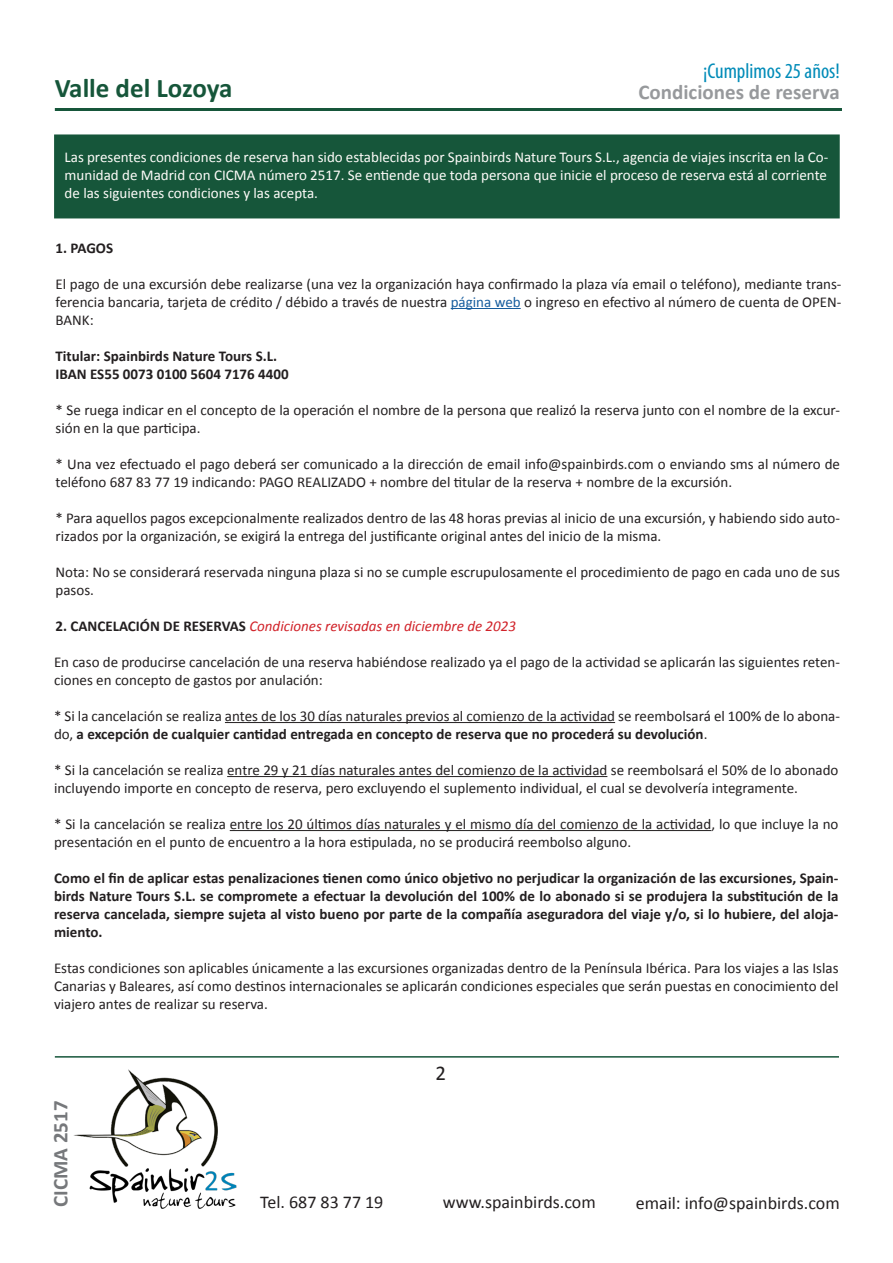
<style>
.page{position:relative;width:893px;height:1263px;background:#fff}
.page>*{position:absolute;margin:0;border:0;box-sizing:border-box;transform-origin:0 0}
.t1{font:700 27px "Calibri";color:#16563a}
.t2{font:21.45px "Myriad Variable Concept";color:#008bb8}
.t3{font:700 21px "Calibri";color:#97999c}
.t4{font:700 21px "Calibri";color:#76787b}
.t5{font:21px "Calibri";color:#231f20}
.t6{font:18px "Calibri";color:#231f20}
.t7{font:15px/18px "Calibri";color:#231f20}
.t8{font:700 15px/18px "Calibri";color:#231f20;text-align:justify}
.t9{font:15px/18px "Calibri";color:#fefcf9}
.t10{font:italic 15px "Calibri";color:#d1232a}
.s1{color:#175d9e}
.s2{font-weight:700;font-style:normal;color:#231f20}
.s3{font-weight:700}
</style>
<div class="page">
<hr style="left:451px;top:308px;width:70px;height:1px;background:#175d9e">
<hr style="left:225px;top:722px;width:390px;height:1px;background:#231f20">
<hr style="left:227px;top:776px;width:380px;height:1px;background:#231f20">
<hr style="left:230px;top:830px;width:481px;height:1px;background:#231f20">
<hr style="left:55px;top:1056px;width:784px;height:1px;background:#16563a">
<hr style="left:55px;top:108px;width:787px;height:3px;background:#16563a">
<div style="left:54px;top:134px;width:786px;height:84px;background:#16563a;border:2px solid #16563a"></div>
<img style="left:73px;top:1069px;width:164px;height:140px">
<p class="t2" style="left:703px;top:58px;width:138px">¡Cumplimos 25 años!</p>
<p class="t1" style="left:55px;top:71px;width:179px">Valle del Lozoya</p>
<p class="t3" style="left:638px;top:79px;width:203px">Condiciones de reserva</p>
<p class="t9" style="left:65px;top:147px;width:765px">Las presentes condiciones de reserva han sido establecidas por Spainbirds Nature Tours S.L., agencia de viajes inscrita en la Co&shy;munidad de Madrid con CICMA número 2517. Se entiende que toda persona que inicie el proceso de reserva está al corriente</p>
<p class="t9" style="left:65px;top:183px;width:255px">de las siguientes condiciones y las acepta.</p>
<p class="t8" style="left:56px;top:238px;width:59px">1. PAGOS</p>
<p class="t7" style="left:56px;top:274px;width:787px;text-align:justify">El pago de una excursión debe realizarse (una vez la organización haya confirmado la plaza vía email o teléfono), mediante trans&shy;ferencia bancaria, tarjeta de crédito / débido a través de nuestra <span class="s1">página web</span> o ingreso en efectivo al número de cuenta de OPEN-BANK:</p>
<p class="t8" style="left:56px;top:346px;width:223px">Titular: Spainbirds Nature Tours S.L.</p>
<p class="t8" style="left:56px;top:364px;width:235px">IBAN ES55 0073 0100 5604 7176 4400</p>
<p class="t7" style="left:56px;top:400px;width:786px">* Se ruega indicar en el concepto de la operación el nombre de la persona que realizó la reserva junto con el nombre de la excur&shy;sión en la que participa.</p>
<p class="t7" style="left:56px;top:454px;width:786px">* Una vez efectuado el pago deberá ser comunicado a la dirección de email info@spainbirds.com o enviando sms al número de teléfono 687 83 77 19 indicando: PAGO REALIZADO + nombre del titular de la reserva + nombre de la excursión.</p>
<p class="t7" style="left:56px;top:508px;width:786px">* Para aquellos pagos excepcionalmente realizados dentro de las 48 horas previas al inicio de una excursión, y habiendo sido auto&shy;rizados por la organización, se exigirá la entrega del justificante original antes del inicio de la misma.</p>
<p class="t7" style="left:56px;top:562px;width:786px">Nota: No se considerará reservada ninguna plaza si no se cumple escrupulosamente el procedimiento de pago en cada uno de sus pasos.</p>
<p class="t10" style="left:56px;top:616px;width:462px"><span class="s2">2. CANCELACIÓN DE RESERVAS</span> Condiciones revisadas en diciembre de 2023</p>
<p class="t7" style="left:54px;top:652px;width:787px">En caso de producirse cancelación de una reserva habiéndose realizado ya el pago de la actividad se aplicarán las siguientes reten&shy;ciones en concepto de gastos por anulación:</p>
<p class="t7" style="left:54px;top:706px;width:787px">* Si la cancelación se realiza antes de los 30 días naturales previos al comienzo de la actividad se reembolsará el 100% de lo abona&shy;do, <span class="s3">a excepción de cualquier cantidad entregada en concepto de reserva que no procederá su devolución</span>.</p>
<p class="t7" style="left:54px;top:760px;width:786px">* Si la cancelación se realiza entre 29 y 21 días naturales antes del comienzo de la actividad se reembolsará el 50% de lo abonado incluyendo importe en concepto de reserva, pero excluyendo el suplemento individual, el cual se devolvería integramente.</p>
<p class="t7" style="left:54px;top:814px;width:786px">* Si la cancelación se realiza entre los 20 últimos días naturales y el mismo día del comienzo de la actividad, lo que incluye la no presentación en el punto de encuentro a la hora estipulada, no se producirá reembolso alguno.</p>
<p class="t8" style="left:54px;top:868px;width:786px">Como el fin de aplicar estas penalizaciones tienen como único objetivo no perjudicar la organización de las excursiones, Spain&shy;birds Nature Tours S.L. se compromete a efectuar la devolución del 100% de lo abonado si se produjera la substitución de la reserva cancelada, siempre sujeta al visto bueno por parte de la compañía aseguradora del viaje y/o, si lo hubiere, del aloja&shy;miento.</p>
<p class="t7" style="left:54px;top:958px;width:786px;text-align:justify">Estas condiciones son aplicables únicamente a las excursiones organizadas dentro de la Península Ibérica. Para los viajes a las Islas Canarias y Baleares, así como destinos internacionales se aplicarán condiciones especiales que serán puestas en conocimiento del viajero antes de realizar su reserva.</p>
<p class="t4" style="left:48px;top:1207px;width:108px;rotate:-90deg">CICMA 2517</p>
<p class="t6" style="left:260px;top:1191px;width:125px">Tel. 687 83 77 19</p>
<p class="t5" style="left:436px;top:1060px;width:12px">2</p>
<p class="t6" style="left:443px;top:1191px;width:154px">www.spainbirds.com</p>
<p class="t6" style="left:636px;top:1192px;width:205px">email: info@spainbirds.com</p>
</div>
